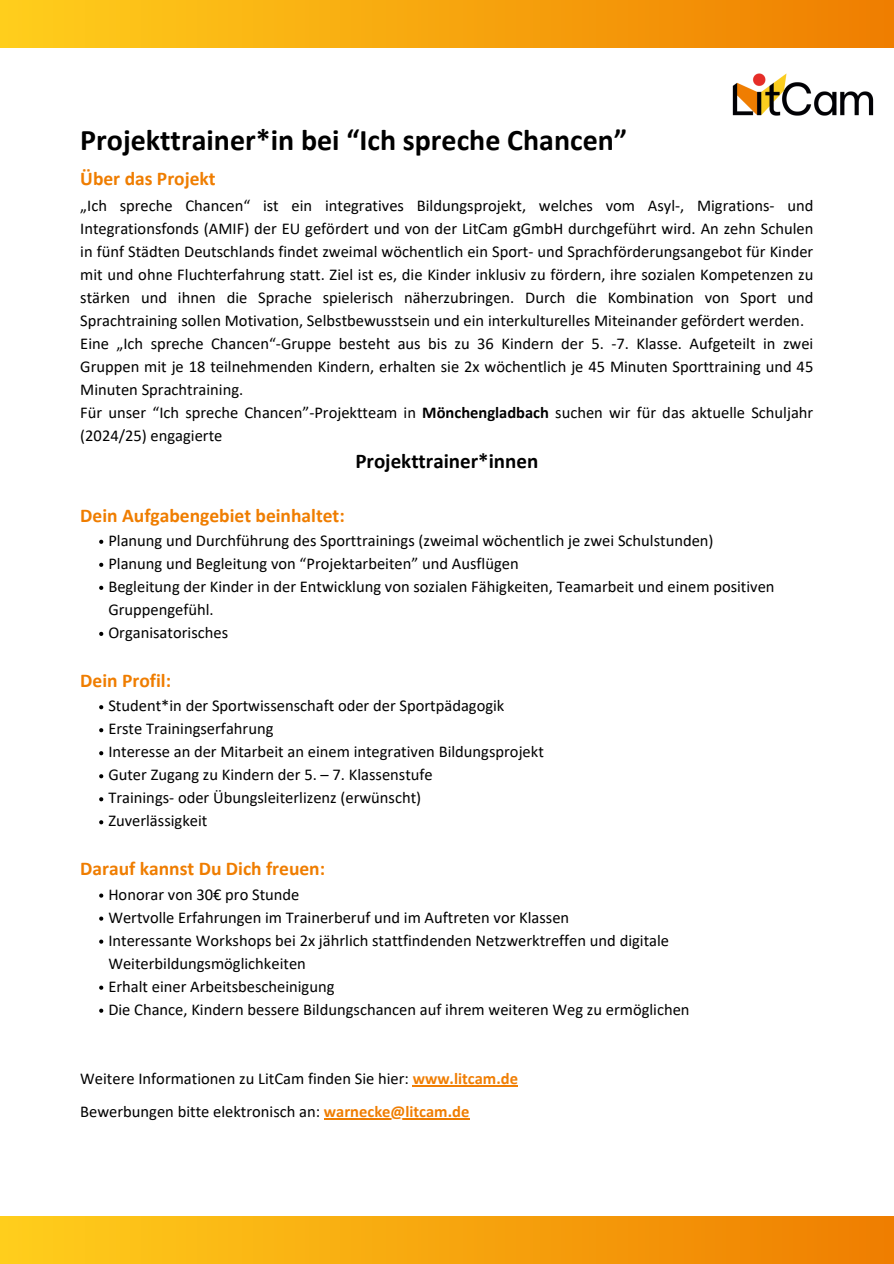
<style>
.page{position:relative;width:894px;height:1264px;background:#fff}
.page>*{position:absolute;margin:0;border:0;box-sizing:border-box;transform-origin:0 0}
.t1{font:700 30px "Calibri";color:#000}
.t2{font:700 21px "Calibri";color:#000}
.t3{font:700 19.5px "Calibri";color:#ef7d00}
.t4{font:16.5px/23px "Calibri";color:#000}
.s1{font-weight:700}
.s2{font-weight:700;color:#f07e04}
.s3{font-weight:700;color:#ef7d00}
</style>
<div class="page">
<svg style="left:99px;top:539px;width:4px;height:5px"></svg>
<svg style="left:99px;top:562px;width:4px;height:5px"></svg>
<svg style="left:99px;top:585px;width:4px;height:5px"></svg>
<svg style="left:99px;top:632px;width:4px;height:4px"></svg>
<svg style="left:99px;top:705px;width:4px;height:4px"></svg>
<svg style="left:99px;top:728px;width:4px;height:4px"></svg>
<svg style="left:99px;top:751px;width:4px;height:4px"></svg>
<svg style="left:99px;top:774px;width:4px;height:4px"></svg>
<svg style="left:99px;top:797px;width:4px;height:4px"></svg>
<svg style="left:99px;top:820px;width:4px;height:4px"></svg>
<svg style="left:99px;top:893px;width:4px;height:4px"></svg>
<svg style="left:99px;top:916px;width:4px;height:4px"></svg>
<svg style="left:99px;top:939px;width:4px;height:4px"></svg>
<svg style="left:99px;top:985px;width:4px;height:4px"></svg>
<svg style="left:99px;top:1008px;width:4px;height:4px"></svg>
<hr style="left:412px;top:1084px;width:106px;height:2px;background:#f07e04">
<hr style="left:324px;top:1118px;width:145px;height:1px;background:#ef7d00">
<div style="left:0;top:0;width:893px;height:47px;background:linear-gradient(to right,#ffce1c,#ef7e00)"></div>
<div style="left:0;top:1216px;width:893px;height:47px;background:linear-gradient(to right,#ffce1c,#ef7e00)"></div>
<img style="left:712px;top:47px;width:181px;height:69px">
<h1 class="t1" style="left:80px;top:128px;width:548px">Projekttrainer*in bei “Ich spreche Chancen”</h1>
<p class="t3" style="left:80px;top:170px;width:137px">Über das Projekt</p>
<h2 class="t4" style="left:80px;top:195px;width:734px;text-align:justify">„Ich spreche Chancen“ ist ein integratives Bildungsprojekt, welches vom Asyl-, Migrations- und Integrationsfonds (AMIF) der EU gefördert und von der LitCam gGmbH durchgeführt wird. An zehn Schulen in fünf Städten Deutschlands findet zweimal wöchentlich ein Sport- und Sprachförderungsangebot für Kinder mit und ohne Fluchterfahrung statt. Ziel ist es, die Kinder inklusiv zu fördern, ihre sozialen Kompetenzen zu stärken und ihnen die Sprache spielerisch näherzubringen. Durch die Kombination von Sport und Sprachtraining sollen Motivation, Selbstbewusstsein und ein interkulturelles Miteinander gefördert werden.</h2>
<p class="t4" style="left:80px;top:333px;width:734px;text-align:justify">Eine „Ich spreche Chancen“-Gruppe besteht aus bis zu 36 Kindern der 5. -7. Klasse. Aufgeteilt in zwei Gruppen mit je 18 teilnehmenden Kindern, erhalten sie 2x wöchentlich je 45 Minuten Sporttraining und 45<br>Minuten Sprachtraining.</p>
<p class="t4" style="left:80px;top:402px;width:734px">Für unser “Ich spreche Chancen”-Projektteam in <span class="s1">Mönchengladbach</span> suchen wir für das aktuelle Schuljahr (2024/25) engagierte</p>
<p class="t2" style="left:355px;top:452px;width:184px">Projekttrainer*innen</p>
<p class="t3" style="left:80px;top:507px;width:266px">Dein Aufgabengebiet beinhaltet:</p>
<h2 class="t4" style="left:108px;top:530px;width:606px">Planung und Durchführung des Sporttrainings (zweimal wöchentlich je zwei Schulstunden)</h2>
<p class="t4" style="left:108px;top:553px;width:412px">Planung und Begleitung von “Projektarbeiten” und Ausflügen</p>
<p class="t4" style="left:108px;top:576px;width:667px">Begleitung der Kinder in der Entwicklung von sozialen Fähigkeiten, Teamarbeit und einem positiven<br>Gruppengefühl.</p>
<p class="t4" style="left:108px;top:622px;width:121px">Organisatorisches</p>
<p class="t3" style="left:80px;top:672px;width:92px">Dein Profil:</p>
<h2 class="t4" style="left:108px;top:695px;width:397px">Student*in der Sportwissenschaft oder der Sportpädagogik</h2>
<p class="t4" style="left:108px;top:718px;width:166px">Erste Trainingserfahrung</p>
<p class="t4" style="left:108px;top:741px;width:437px">Interesse an der Mitarbeit an einem integrativen Bildungsprojekt</p>
<p class="t4" style="left:108px;top:764px;width:326px">Guter Zugang zu Kindern der 5. – 7. Klassenstufe</p>
<p class="t4" style="left:108px;top:787px;width:314px">Trainings- oder Übungsleiterlizenz (erwünscht)</p>
<p class="t4" style="left:108px;top:810px;width:100px">Zuverlässigkeit</p>
<p class="t3" style="left:80px;top:860px;width:246px">Darauf kannst Du Dich freuen:</p>
<h2 class="t4" style="left:108px;top:884px;width:193px">Honorar von 30€ pro Stunde</h2>
<p class="t4" style="left:108px;top:907px;width:462px">Wertvolle Erfahrungen im Trainerberuf und im Auftreten vor Klassen</p>
<p class="t4" style="left:108px;top:930px;width:562px">Interessante Workshops bei 2x jährlich stattfindenden Netzwerktreffen und digitale<br>Weiterbildungsmöglichkeiten</p>
<p class="t4" style="left:108px;top:976px;width:227px">Erhalt einer Arbeitsbescheinigung</p>
<p class="t4" style="left:108px;top:999px;width:582px">Die Chance, Kindern bessere Bildungschancen auf ihrem weiteren Weg zu ermöglichen</p>
<p class="t4" style="left:80px;top:1068px;width:439px">Weitere Informationen zu LitCam finden Sie hier: <span class="s2">www.litcam.de</span></p>
<p class="t4" style="left:80px;top:1101px;width:390px">Bewerbungen bitte elektronisch an: <span class="s3">warnecke@litcam.de</span></p>
</div>
